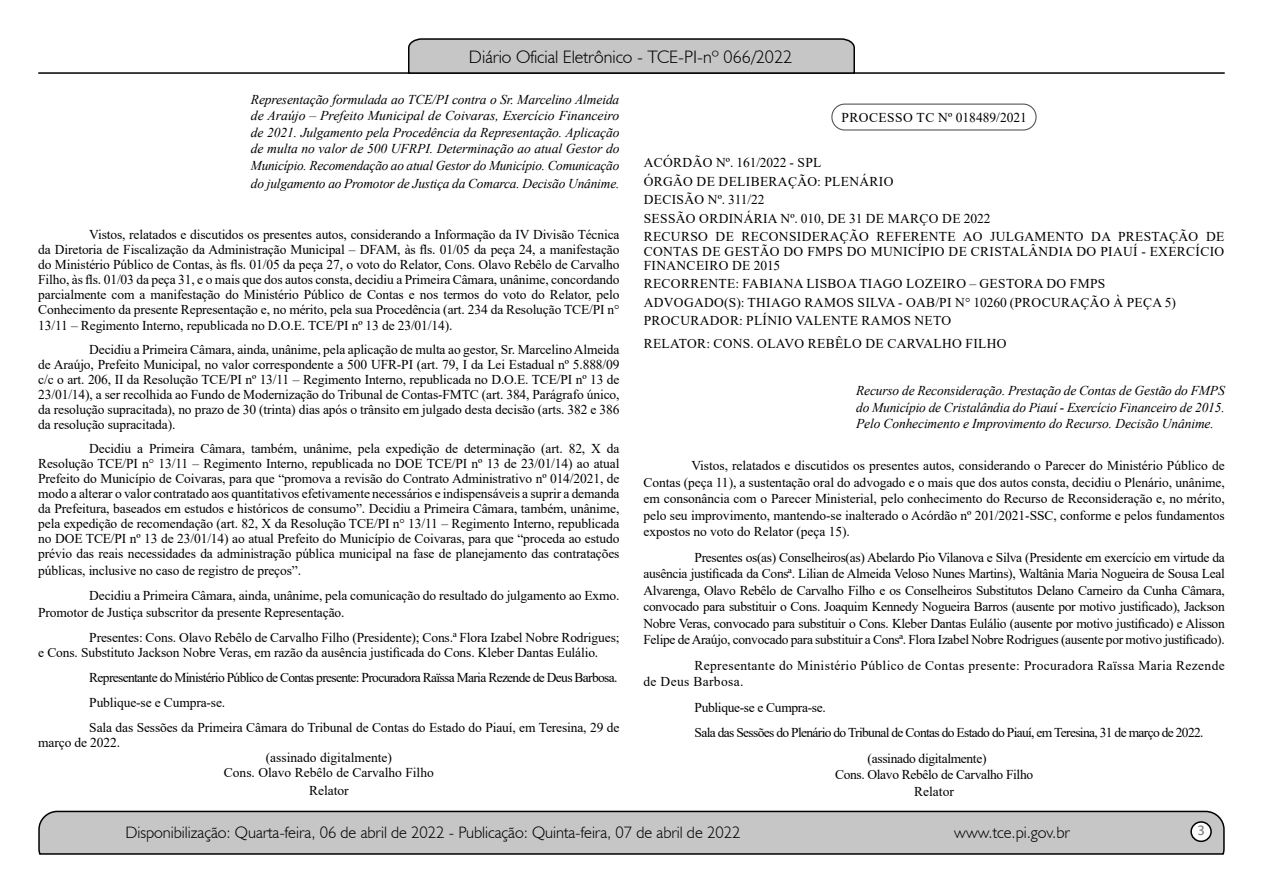
<style>
.page{position:relative;width:1263px;height:893px;background:#fff}
.page>*{position:absolute;margin:0;border:0;box-sizing:border-box;transform-origin:0 0}
.t1{font:300 18px "Humanist 521 BT";color:#000}
.t2{font:300 16.5px "Humanist 521 BT";color:#000}
.t3{font:15px "Estrangelo Edessa";color:#808080}
.t4{font:13.5px/15px "Times New Roman";letter-spacing:-.01em;color:#000;text-align:justify}
.t5{font:13.5px/18.5px "Times New Roman";letter-spacing:.025em;color:#000}
.t6{font:italic 13.5px/16.5px "Times New Roman";letter-spacing:-.01em;color:#000;text-align:justify}
.t7{font:13.5px "Times New Roman";letter-spacing:-.05em;color:#000}
.t8{font:13.5px "Times New Roman";letter-spacing:.02em;color:#000}
</style>
<div class="page">
<svg style="left:38px;top:810px;width:1187px;height:45px;background:#b9b9b9"></svg>
<div style="left:1191px;top:822px;width:20px;height:19px;background:#fff;border-radius:50%"></div>
<div style="left:1190px;top:821px;width:22px;height:21px;border:2px solid #000;border-radius:50%"></div>
<hr style="left:38px;top:72px;width:1187px;height:2px;background:#000">
<svg style="left:407px;top:38px;width:449px;height:36px;background:#b4b4b4"></svg>
<div style="left:831px;top:104px;width:206px;height:27px;border:1px solid #575756;border-radius:13px"></div>
<h1 class="t1" style="left:469px;top:46px;width:325px">Diário Oficial Eletrônico - TCE-PI-nº 066/2022</h1>
<p class="t6" style="left:251px;top:91px;width:370px">Representação formulada ao TCE/PI contra o Sr. Marcelino Almeida de Araújo – Prefeito Municipal de Coivaras, Exercício Financeiro de 2021. Julgamento pela Procedência da Representação. Aplicação de multa no valor de 500 UFRPI. Determinação ao atual Gestor do Município. Recomendação ao atual Gestor do Município. Comunicação</p>
<p class="t6" style="left:251px;top:175px;width:370px">do julgamento ao Promotor de Justiça da Comarca. Decisão Unânime.</p>
<p class="t4" style="left:38px;top:226px;width:583px;text-indent:51px">Vistos, relatados e discutidos os presentes autos, considerando a Informação da IV Divisão Técnica da Diretoria de Fiscalização da Administração Municipal – DFAM, às fls. 01/05 da peça 24, a manifestação do Ministério Público de Contas, às fls. 01/05 da peça 27, o voto do Relator, Cons. Olavo Rebêlo de Carvalho Filho, às fls. 01/03 da peça 31, e o mais que dos autos consta, decidiu a Primeira Câmara, unânime, concordando parcialmente com a manifestação do Ministério Público de Contas e nos termos do voto do Relator, pelo Conhecimento da presente Representação e, no mérito, pela sua Procedência (art. 234 da Resolução TCE/PI n°</p>
<p class="t4" style="left:89px;top:313px;width:532px;line-height:24px;text-indent:-51px">13/11 – Regimento Interno, republicada no D.O.E. TCE/PI nº 13 de 23/01/14).<br>Decidiu a Primeira Câmara, ainda, unânime, pela aplicação de multa ao gestor, Sr. Marcelino Almeida</p>
<p class="t4" style="left:38px;top:357px;width:583px">de Araújo, Prefeito Municipal, no valor correspondente a 500 UFR-PI (art. 79, I da Lei Estadual nº 5.888/09 c/c o art. 206, II da Resolução TCE/PI nº 13/11 – Regimento Interno, republicada no D.O.E. TCE/PI nº 13 de 23/01/14), a ser recolhida ao Fundo de Modernização do Tribunal de Contas-FMTC (art. 384, Parágrafo único, da resolução supracitada), no prazo de 30 (trinta) dias após o trânsito em julgado desta decisão (arts. 382 e 386 da resolução supracitada).</p>
<p class="t4" style="left:38px;top:441px;width:583px;text-indent:51px">Decidiu a Primeira Câmara, também, unânime, pela expedição de determinação (art. 82, X da Resolução TCE/PI n° 13/11 – Regimento Interno, republicada no DOE TCE/PI nº 13 de 23/01/14) ao atual Prefeito do Município de Coivaras, para que “promova a revisão do Contrato Administrativo nº 014/2021, de modo a alterar o valor contratado aos quantitativos efetivamente necessários e indispensáveis a suprir a demanda da Prefeitura, baseados em estudos e históricos de consumo”. Decidiu a Primeira Câmara, também, unânime, pela expedição de recomendação (art. 82, X da Resolução TCE/PI n° 13/11 – Regimento Interno, republicada no DOE TCE/PI nº 13 de 23/01/14) ao atual Prefeito do Município de Coivaras, para que “proceda ao estudo prévio das reais necessidades da administração pública municipal na fase de planejamento das contratações</p>
<p class="t4" style="left:89px;top:557px;width:532px;line-height:25.5px;text-indent:-51px">públicas, inclusive no caso de registro de preços”.<br>Decidiu a Primeira Câmara, ainda, unânime, pela comunicação do resultado do julgamento ao Exmo.</p>
<p class="t4" style="left:89px;top:600px;width:532px;line-height:24.8px;text-indent:-51px">Promotor de Justiça subscritor da presente Representação.<br>Presentes: Cons. Olavo Rebêlo de Carvalho Filho (Presidente); Cons.ª Flora Izabel Nobre Rodrigues;</p>
<p class="t4" style="left:89px;top:640px;width:532px;line-height:24.8px;text-align:left;text-indent:-51px">e Cons. Substituto Jackson Nobre Veras, em razão da ausência justificada do Cons. Kleber Dantas Eulálio.<br>Representante do Ministério Público de Contas presente: Procuradora Raïssa Maria Rezende de Deus Barbosa.<br>Publique-se e Cumpra-se.<br>Sala das Sessões da Primeira Câmara do Tribunal de Contas do Estado do Piauí, em Teresina, 29 de</p>
<p class="t4" style="left:38px;top:735px;width:83px">março de 2022.</p>
<p class="t4" style="left:224px;top:750px;width:211px;text-align:center">(assinado digitalmente)<br>Cons. Olavo Rebêlo de Carvalho Filho</p>
<p class="t4" style="left:309px;top:783px;width:41px">Relator</p>
<p class="t8" style="left:841px;top:108px;width:187px">PROCESSO TC Nº 018489/2021</p>
<p class="t5" style="left:644px;top:153px;width:582px">ACÓRDÃO Nº. 161/2022 - SPL<br>ÓRGÃO DE DELIBERAÇÃO: PLENÁRIO<br>DECISÃO Nº. 311/22<br>SESSÃO ORDINÁRIA Nº. 010, DE 31 DE MARÇO DE 2022<br>RECURSO DE RECONSIDERAÇÃO REFERENTE AO JULGAMENTO DA PRESTAÇÃO DE</p>
<p class="t5" style="left:644px;top:244px;width:582px;line-height:14.2px">CONTAS DE GESTÃO DO FMPS DO MUNICÍPIO DE CRISTALÂNDIA DO PIAUÍ - EXERCÍCIO<br>FINANCEIRO DE 2015</p>
<p class="t5" style="left:644px;top:274px;width:534px">RECORRENTE: FABIANA LISBOA TIAGO LOZEIRO – GESTORA DO FMPS<br>ADVOGADO(S): THIAGO RAMOS SILVA - OAB/PI N° 10260 (PROCURAÇÃO À PEÇA 5)<br>PROCURADOR: PLÍNIO VALENTE RAMOS NETO</p>
<p class="t5" style="left:644px;top:333px;width:364px">RELATOR: CONS. OLAVO REBÊLO DE CARVALHO FILHO</p>
<p class="t6" style="left:856px;top:382px;width:370px">Recurso de Reconsideração. Prestação de Contas de Gestão do FMPS do Município de Cristalândia do Piauí - Exercício Financeiro de 2015.<br>Pelo Conhecimento e Improvimento do Recurso. Decisão Unânime.</p>
<p class="t4" style="left:643px;top:457px;width:583px;line-height:16.5px;text-indent:48px">Vistos, relatados e discutidos os presentes autos, considerando o Parecer do Ministério Público de Contas (peça 11), a sustentação oral do advogado e o mais que dos autos consta, decidiu o Plenário, unânime, em consonância com o Parecer Ministerial, pelo conhecimento do Recurso de Reconsideração e, no mérito, pelo seu improvimento, mantendo-se inalterado o Acórdão nº 201/2021-SSC, conforme e pelos fundamentos expostos no voto do Relator (peça 15).</p>
<p class="t4" style="left:643px;top:549px;width:583px;line-height:16.5px;text-indent:51px">Presentes os(as) Conselheiros(as) Abelardo Pio Vilanova e Silva (Presidente em exercício em virtude da ausência justificada da Consª. Lilian de Almeida Veloso Nunes Martins), Waltânia Maria Nogueira de Sousa Leal Alvarenga, Olavo Rebêlo de Carvalho Filho e os Conselheiros Substitutos Delano Carneiro da Cunha Câmara, convocado para substituir o Cons. Joaquim Kennedy Nogueira Barros (ausente por motivo justificado), Jackson Nobre Veras, convocado para substituir o Cons. Kleber Dantas Eulálio (ausente por motivo justificado) e Alisson Felipe de Araújo, convocado para substituir a Consª. Flora Izabel Nobre Rodrigues (ausente por motivo justificado).</p>
<p class="t5" style="left:643px;top:657px;width:583px;line-height:16.5px;text-indent:51px">Representante do Ministério Público de Contas presente: Procuradora Raïssa Maria Rezende de Deus Barbosa.</p>
<p class="t4" style="left:694px;top:699px;width:133px">Publique-se e Cumpra-se.</p>
<p class="t7" style="left:694px;top:723px;width:511px">Sala das Sessões do Plenário do Tribunal de Contas do Estado do Piauí, em Teresina, 31 de março de 2022.</p>
<p class="t4" style="left:868px;top:750px;width:120px">(assinado digitalmente)</p>
<p class="t4" style="left:835px;top:766px;width:200px;line-height:16.5px;text-align:center">Cons. Olavo Rebêlo de Carvalho Filho<br>Relator</p>
<p class="t2" style="left:125px;top:822px;width:617px">Disponibilização: Quarta-feira, 06 de abril de 2022 - Publicação: Quinta-feira, 07 de abril de 2022</p>
<p class="t2" style="left:954px;top:822px;width:117px">www.tce.pi.gov.br</p>
<p class="t3" style="left:1197px;top:823px;width:9px">3</p>
</div>
